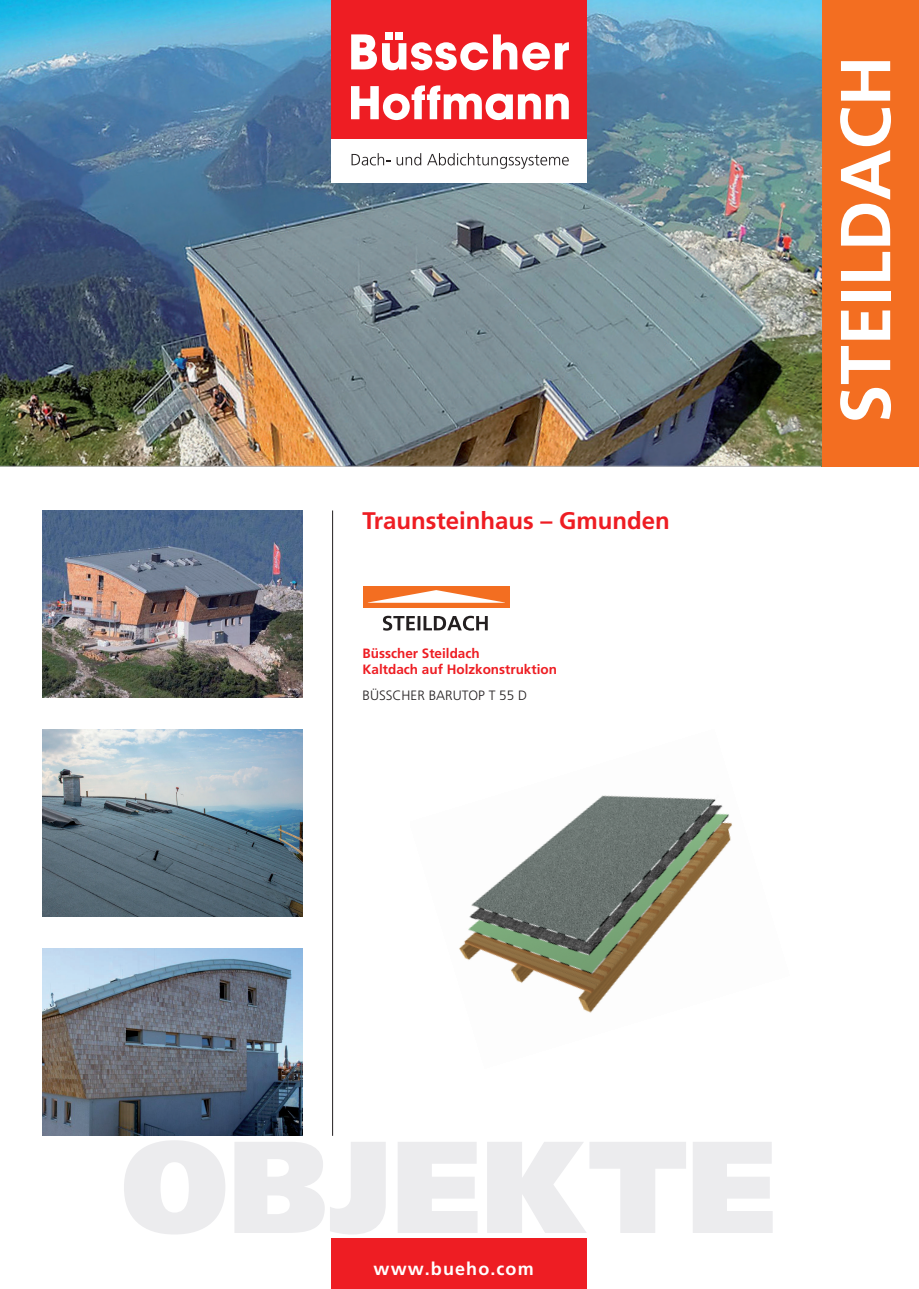
<style>
.page{position:relative;width:919px;height:1289px;background:#fff}
.page>*{position:absolute;margin:0;border:0;box-sizing:border-box;transform-origin:0 0}
.t1{font:700 70.5px "Frutiger";color:#fff}
.t2{font:700 24px "Frutiger";color:#ee1d23}
.t3{font:700 18px "Frutiger";letter-spacing:.06em;color:#fff}
.t4{font:700 13.5px/16.2px "Frutiger";color:#ee1d23}
.t5{font:300 13.5px "Frutiger LT Pro";color:#231f20}
.s1{font-family:"Frutiger"}
</style>
<div class="page">
<div style="left:821px;top:0;width:97px;height:466px;background:#f36e21"></div>
<img style="left:0;top:0;width:821px;height:466px">
<div style="left:332px;top:1276px;width:255px;height:12px;background:#ee1d23"></div>
<div style="left:332px;top:1238px;width:255px;height:38px;background:#ee1d23"></div>
<hr style="left:332px;top:510px;width:1px;height:625px;background:#231f20">
<div style="left:332px;top:0;width:255px;height:139px;background:#ee1d23"></div>
<div style="left:385px;top:33px;width:7px;height:7px;background:#fff"></div>
<div style="left:395px;top:33px;width:8px;height:7px;background:#fff"></div>
<svg style="left:351px;top:34px;width:198px;height:36px"></svg>
<svg style="left:555px;top:42px;width:14px;height:27px"></svg>
<svg style="left:351px;top:85px;width:217px;height:35px"></svg>
<div style="left:332px;top:139px;width:255px;height:43px;background:#fff"></div>
<svg style="left:396px;top:153px;width:25px;height:12px"></svg>
<svg style="left:427px;top:153px;width:141px;height:16px"></svg>
<svg style="left:351px;top:153px;width:39px;height:12px"></svg>
<hr style="left:0;top:466px;width:821px;height:1px;background:#bcbdc0">
<div style="left:362px;top:586px;width:147px;height:21px;background:#f36e21"></div>
<svg style="left:371px;top:590px;width:131px;height:12px"></svg>
<svg style="left:383px;top:615px;width:104px;height:15px"></svg>
<img style="left:43px;top:510px;width:259px;height:187px">
<img style="left:43px;top:948px;width:259px;height:187px">
<img style="left:43px;top:729px;width:259px;height:187px">
<img style="left:459px;top:795px;width:273px;height:218px">
<h2 class="t2" style="left:362px;top:506px;width:309px">Traunsteinhaus – Gmunden</h2>
<p class="t4" style="left:362px;top:645px;width:196px">Büsscher Steildach<br>Kaltdach auf Holzkonstruktion</p>
<p class="t5" style="left:362px;top:687px;width:166px">BÜSSCHER BARUTOP <span class="s1">T 55 D</span></p>
<h1 class="t1" style="left:824px;top:424px;width:370px;rotate:-90deg">STEILDACH</h1>
<h3 class="t3" style="left:373px;top:1258px;width:161px">www.bueho.com</h3>
</div>
